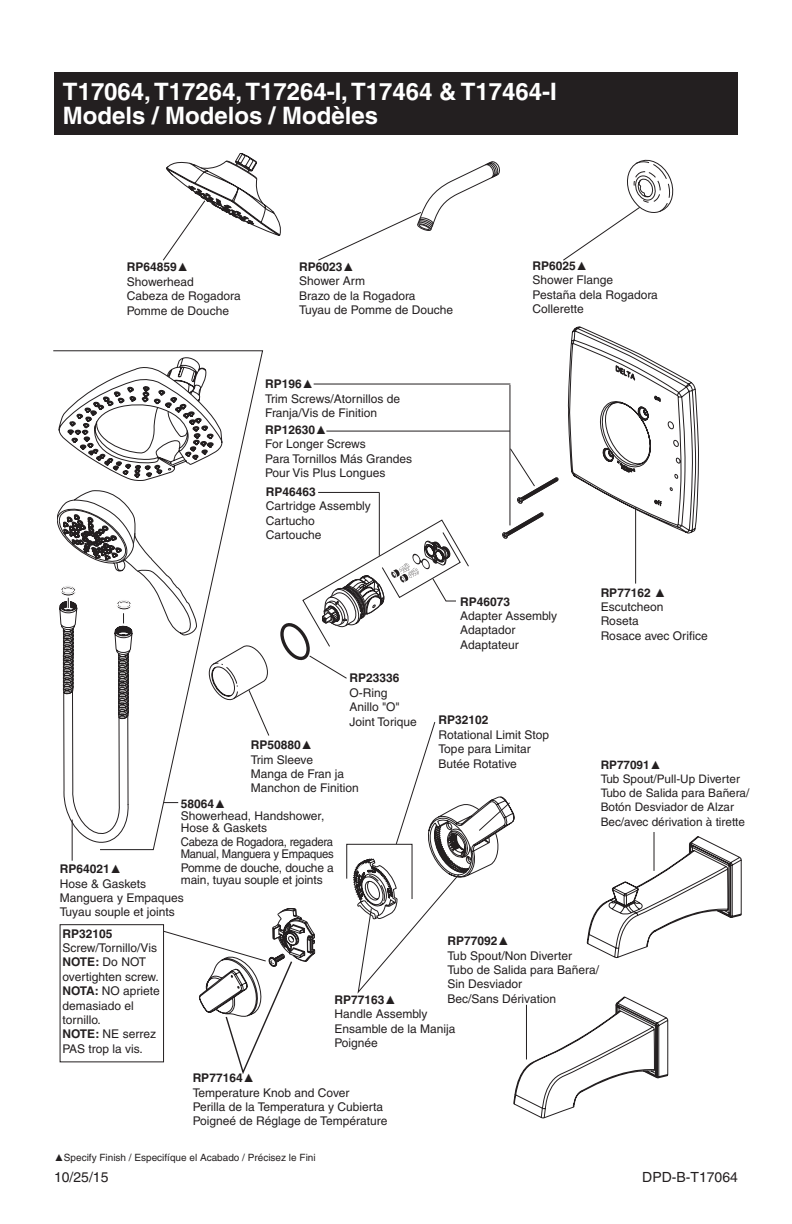
<style>
.page{position:relative;width:792px;height:1224px;background:#fff}
.page>*{position:absolute;margin:0;border:0;box-sizing:border-box;transform-origin:0 0}
.t1{font:700 24px "Helvetica";color:#fff}
.t2{font:14px "Helvetica";color:#231f20}
.t3{font:12px/12px "Helvetica";color:#231f20}
.t4{font:700 12px "Helvetica";color:#231f20}
.t5{font:12px/12px "Helvetica";letter-spacing:-.025em;color:#231f20;scale:.94 1}
.t6{font:11.8px "Helvetica";color:#231f20}
.t7{font:700 11.8px "Helvetica";color:#231f20}
.t8{font:10px "Helvetica";color:#231f20}
.s1{font-family:"Arial";font-weight:400}
.s2{font-weight:400}
.s3{font-weight:700}
.s4{font-family:"Arial"}
</style>
<div class="page">
<svg style="left:502px;top:511px;width:42px;height:28px"></svg>
<svg style="left:568px;top:327px;width:131px;height:206px"></svg>
<svg style="left:513px;top:836px;width:228px;height:282px"></svg>
<svg style="left:163px;top:153px;width:118px;height:108px"></svg>
<svg style="left:318px;top:161px;width:182px;height:100px"></svg>
<svg style="left:563px;top:159px;width:111px;height:102px"></svg>
<hr style="left:510px;top:385px;width:1px;height:140px;background:#231f20">
<svg style="left:509px;top:448px;width:50px;height:57px"></svg>
<hr style="left:314px;top:384px;width:196px;height:1px;background:#231f20">
<hr style="left:326px;top:431px;width:184px;height:1px;background:#231f20">
<hr style="left:318px;top:492px;width:61px;height:1px;background:#231f20">
<hr style="left:379px;top:492px;width:1px;height:64px;background:#231f20">
<hr style="left:635px;top:507px;width:1px;height:77px;background:#231f20">
<hr style="left:654px;top:832px;width:1px;height:39px;background:#231f20">
<hr style="left:526px;top:1005px;width:1px;height:54px;background:#231f20">
<svg style="left:264px;top:659px;width:6px;height:77px"></svg>
<svg style="left:163px;top:908px;width:152px;height:166px"></svg>
<svg style="left:346px;top:722px;width:171px;height:273px"></svg>
<div style="left:54px;top:72px;width:684px;height:63px;background:#231f20"></div>
<svg style="left:53px;top:350px;width:211px;height:501px"></svg>
<hr style="left:72px;top:820px;width:1px;height:41px;background:#231f20">
<svg style="left:57px;top:491px;width:140px;height:352px"></svg>
<svg style="left:280px;top:519px;width:189px;height:160px"></svg>
<p class="t1" style="left:63px;top:77px;width:495px">T17064, T17264, T17264-I, T17464 &amp; T17464-I</p>
<p class="t1" style="left:63px;top:101px;width:317px">Models / Modelos / Modèles</p>
<p class="t4" style="left:127px;top:260px;width:63px">RP64859<span class="s1">▲</span></p>
<p class="t3" style="left:127px;top:275px;width:69px">Showerhead</p>
<p class="t3" style="left:127px;top:290px;width:115px">Cabeza de Rogadora</p>
<p class="t3" style="left:127px;top:304px;width:104px">Pomme de Douche</p>
<p class="t4" style="left:299px;top:259px;width:57px">RP6023<span class="s1">▲</span></p>
<p class="t3" style="left:299px;top:275px;width:68px">Shower Arm</p>
<p class="t3" style="left:299px;top:289px;width:118px">Brazo de la Rogadora</p>
<p class="t3" style="left:299px;top:304px;width:155px">Tuyau de Pomme de Douche</p>
<p class="t4" style="left:533px;top:258px;width:57px">RP6025<span class="s1">▲</span></p>
<p class="t3" style="left:533px;top:274px;width:82px">Shower Flange</p>
<p class="t3" style="left:533px;top:288px;width:127px">Pestaña dela Rogadora</p>
<p class="t3" style="left:533px;top:303px;width:53px">Collerette</p>
<p class="t4" style="left:265px;top:377px;width:50px">RP196<span class="s1">▲</span></p>
<p class="t3" style="left:265px;top:391px;width:136px;line-height:14.4px">Trim Screws/Atornillos de<br>Franja/Vis de Finition</p>
<p class="t4" style="left:265px;top:423px;width:63px">RP12630<span class="s1">▲</span></p>
<p class="t3" style="left:265px;top:438px;width:102px">For Longer Screws</p>
<p class="t3" style="left:265px;top:453px;width:148px">Para Tornillos Más Grandes</p>
<p class="t3" style="left:265px;top:467px;width:122px">Pour Vis Plus Longues</p>
<p class="t4" style="left:266px;top:485px;width:52px">RP46463</p>
<p class="t3" style="left:266px;top:500px;width:107px">Cartridge Assembly</p>
<p class="t3" style="left:266px;top:515px;width:51px">Cartucho</p>
<p class="t3" style="left:266px;top:529px;width:57px">Cartouche</p>
<p class="t4" style="left:460px;top:594px;width:52px">RP46073</p>
<p class="t3" style="left:460px;top:610px;width:99px">Adapter Assembly</p>
<p class="t3" style="left:460px;top:624px;width:57px">Adaptador</p>
<p class="t3" style="left:460px;top:639px;width:60px">Adaptateur</p>
<p class="t4" style="left:601px;top:585px;width:67px">RP77162 <span class="s1">▲</span></p>
<p class="t3" style="left:601px;top:601px;width:64px">Escutcheon</p>
<p class="t3" style="left:601px;top:615px;width:40px">Roseta</p>
<p class="t3" style="left:601px;top:630px;width:109px">Rosace avec Orifice</p>
<p class="t4" style="left:349px;top:671px;width:52px">RP23336</p>
<p class="t3" style="left:349px;top:687px;width:40px">O-Ring</p>
<p class="t3" style="left:349px;top:701px;width:52px">Anillo "O"</p>
<p class="t3" style="left:349px;top:715px;width:69px">Joint Torique</p>
<p class="t4" style="left:251px;top:738px;width:63px">RP50880<span class="s1">▲</span></p>
<p class="t3" style="left:251px;top:753px;width:64px">Trim Sleeve</p>
<p class="t3" style="left:251px;top:768px;width:95px">Manga de Fran ja</p>
<p class="t3" style="left:251px;top:782px;width:110px">Manchon de Finition</p>
<p class="t4" style="left:181px;top:796px;width:47px">58064<span class="s1">▲</span></p>
<p class="t3" style="left:181px;top:810px;width:145px">Showerhead, Handshower,<br>Hose &amp; Gaskets</p>
<p class="t5" style="left:181px;top:836px;width:164px">Cabeza de Rogadora, regadera<br>Manual, Manguera y Empaques</p>
<p class="t3" style="left:181px;top:862px;width:155px">Pomme de douche, douche a main, tuyau souple et joints</p>
<p class="t4" style="left:60px;top:862px;width:63px">RP64021<span class="s1">▲</span></p>
<p class="t3" style="left:60px;top:877px;width:88px">Hose &amp; Gaskets</p>
<p class="t3" style="left:60px;top:892px;width:125px">Manguera y Empaques</p>
<p class="t3" style="left:60px;top:906px;width:117px">Tuyau souple et joints</p>
<p class="t4" style="left:438px;top:713px;width:52px">RP32102</p>
<p class="t3" style="left:438px;top:729px;width:112px">Rotational Limit Stop</p>
<p class="t3" style="left:438px;top:743px;width:94px">Tope para Limitar</p>
<p class="t3" style="left:438px;top:757px;width:80px">Butée Rotative</p>
<p class="t7" style="left:601px;top:758px;width:62px">RP77091<span class="s1">▲</span></p>
<p class="t6" style="left:601px;top:772px;width:141px">Tub Spout/Pull-Up Diverter</p>
<p class="t6" style="left:601px;top:786px;width:150px">Tubo de Salida para Bañera/</p>
<p class="t6" style="left:601px;top:800px;width:135px">Botón Desviador de Alzar</p>
<p class="t6" style="left:601px;top:815px;width:146px">Bec/avec dérivation à tirette</p>
<p class="t4" style="left:62px;top:926px;width:52px">RP32105</p>
<p class="t3" style="left:62px;top:942px;width:96px">Screw/Tornillo/Vis</p>
<p class="t4" style="left:62px;top:955px;width:85px">NOTE: <span class="s2">Do NOT</span></p>
<p class="t3" style="left:62px;top:971px;width:98px">overtighten screw.</p>
<p class="t3" style="left:62px;top:985px;width:99px"><span class="s3">NOTA:</span> NO apriete</p>
<p class="t3" style="left:62px;top:999px;width:73px">demasiado el</p>
<p class="t3" style="left:62px;top:1014px;width:40px">tornillo.</p>
<p class="t3" style="left:62px;top:1028px;width:95px"><span class="s3">NOTE:</span> NE serrez</p>
<p class="t3" style="left:62px;top:1043px;width:82px">PAS trop la vis.</p>
<p class="t4" style="left:447px;top:934px;width:63px">RP77092<span class="s1">▲</span></p>
<p class="t3" style="left:447px;top:949px;width:126px">Tub Spout/Non Diverter</p>
<p class="t3" style="left:447px;top:964px;width:153px">Tubo de Salida para Bañera/</p>
<p class="t3" style="left:447px;top:978px;width:76px">Sin Desviador</p>
<p class="t3" style="left:447px;top:992px;width:110px">Bec/Sans Dérivation</p>
<p class="t4" style="left:334px;top:992px;width:63px">RP77163<span class="s1">▲</span></p>
<p class="t3" style="left:334px;top:1008px;width:95px">Handle Assembly</p>
<p class="t3" style="left:334px;top:1022px;width:123px">Ensamble de la Manija</p>
<p class="t3" style="left:334px;top:1037px;width:45px">Poignée</p>
<p class="t4" style="left:193px;top:1071px;width:63px">RP77164<span class="s1">▲</span></p>
<p class="t3" style="left:193px;top:1086px;width:158px">Temperature Knob and Cover</p>
<p class="t3" style="left:193px;top:1101px;width:192px">Perilla de la Temperatura y Cubierta</p>
<p class="t3" style="left:193px;top:1115px;width:196px">Poigneé de Réglage de Température</p>
<p class="t8" style="left:54px;top:1151px;width:263px"><span class="s4">▲</span>Specify Finish / Especifíque el Acabado / Précisez le Fini</p>
<p class="t2" style="left:54px;top:1169px;width:56px">10/25/15</p>
<p class="t2" style="left:642px;top:1169px;width:97px">DPD-B-T17064</p>
</div>
